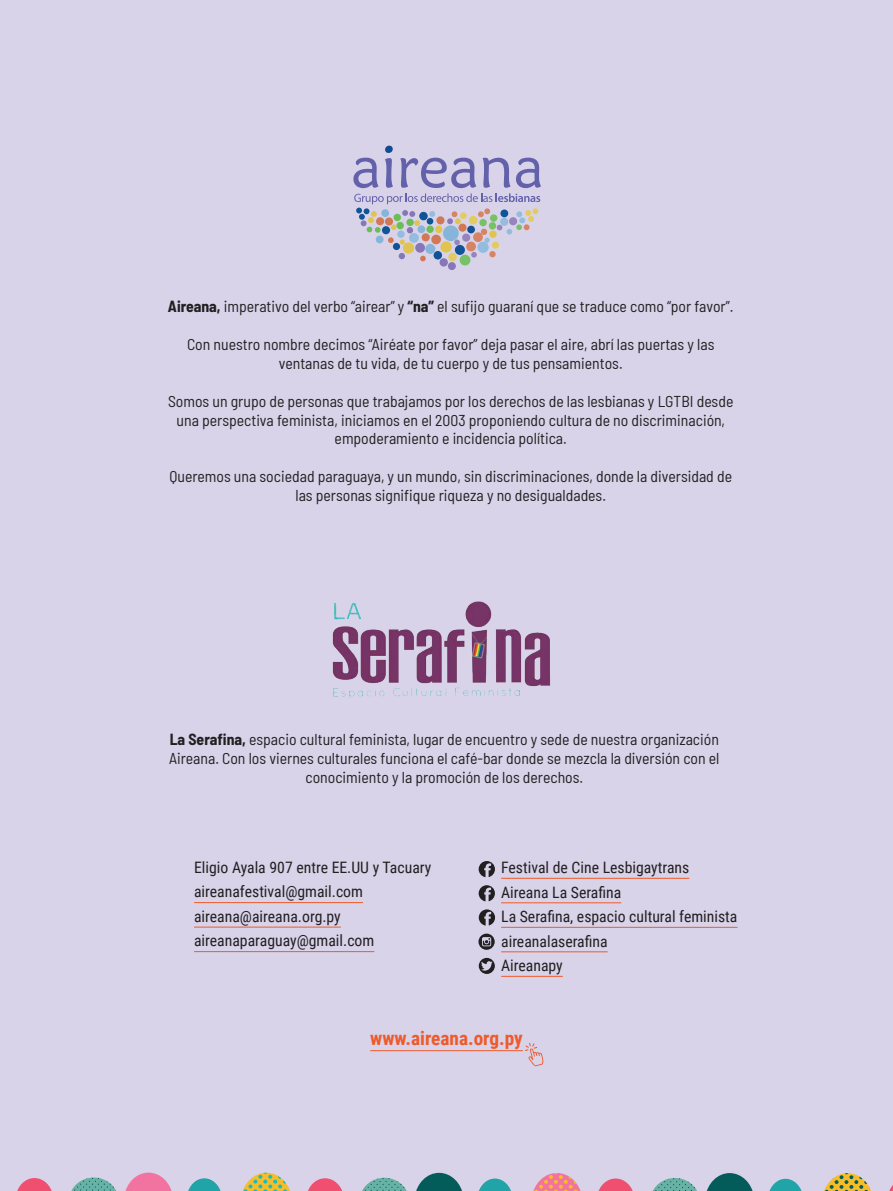
<style>
.page{position:relative;width:893px;height:1191px;background:#d8d3e9}
.page>*{position:absolute;margin:0;border:0;box-sizing:border-box;transform-origin:0 0}
.t1{font:700 19.25px "Roboto Condensed";color:#ef5a2a}
.t2{font:semi-condensed 15.75px/18.9px "Barlow";color:#231f20;text-align:center}
.t3{font:15.75px/24.5px "Roboto Condensed";color:#231f20}
.s1{font-weight:700}
</style>
<div class="page">
<svg style="left:769px;top:1178px;width:33px;height:13px"></svg>
<svg style="left:653px;top:1178px;width:44px;height:13px"></svg>
<svg style="left:707px;top:1173px;width:46px;height:18px"></svg>
<svg style="left:889px;top:1185px;width:4px;height:6px"></svg>
<svg style="left:824px;top:1173px;width:47px;height:18px"></svg>
<svg style="left:479px;top:1178px;width:32px;height:13px"></svg>
<svg style="left:362px;top:1177px;width:45px;height:14px"></svg>
<svg style="left:416px;top:1172px;width:46px;height:19px"></svg>
<svg style="left:598px;top:1178px;width:35px;height:13px"></svg>
<svg style="left:533px;top:1173px;width:48px;height:18px"></svg>
<svg style="left:188px;top:1178px;width:33px;height:13px"></svg>
<svg style="left:71px;top:1177px;width:45px;height:14px"></svg>
<svg style="left:125px;top:1172px;width:47px;height:19px"></svg>
<svg style="left:308px;top:1178px;width:34px;height:13px"></svg>
<svg style="left:242px;top:1172px;width:48px;height:19px"></svg>
<svg style="left:17px;top:1178px;width:35px;height:13px"></svg>
<div style="left:440px;top:258px;width:8px;height:8px;background:#8877b7;border-radius:50%"></div>
<div style="left:448px;top:262px;width:8px;height:8px;background:#8877b7;border-radius:50%"></div>
<div style="left:460px;top:255px;width:10px;height:10px;background:#77c265;border-radius:50%"></div>
<svg style="left:353px;top:146px;width:188px;height:115px"></svg>
<div style="left:492px;top:241px;width:7px;height:8px;background:#e2cc61;border-radius:50%"></div>
<div style="left:500px;top:209px;width:8px;height:8px;background:#115397;border-radius:50%"></div>
<div style="left:455px;top:245px;width:10px;height:10px;background:#115397;border-radius:50%"></div>
<div style="left:467px;top:226px;width:8px;height:7px;background:#115397;border-radius:50%"></div>
<svg style="left:479px;top:958px;width:16px;height:16px"></svg>
<svg style="left:479px;top:861px;width:16px;height:16px"></svg>
<svg style="left:479px;top:885px;width:16px;height:16px"></svg>
<hr style="left:194px;top:902px;width:169px;height:1px;background:#ef5a2a">
<hr style="left:194px;top:926px;width:147px;height:1px;background:#ef5a2a">
<hr style="left:194px;top:951px;width:180px;height:1px;background:#ef5a2a">
<svg style="left:479px;top:909px;width:16px;height:16px"></svg>
<img style="left:332px;top:601px;width:219px;height:98px">
<hr style="left:501px;top:878px;width:188px;height:1px;background:#ef5a2a">
<hr style="left:501px;top:902px;width:120px;height:1px;background:#ef5a2a">
<hr style="left:501px;top:927px;width:236px;height:1px;background:#ef5a2a">
<hr style="left:501px;top:951px;width:107px;height:1px;background:#ef5a2a">
<hr style="left:501px;top:976px;width:62px;height:1px;background:#ef5a2a">
<svg style="left:478px;top:933px;width:17px;height:16px"></svg>
<svg style="left:525px;top:1042px;width:18px;height:24px"></svg>
<hr style="left:370px;top:1050px;width:153px;height:1px;background:#ef5a2a">
<p class="t2" style="left:168px;top:296px;width:567px"><span class="s1">Aireana,</span> imperativo del verbo “airear” y <span class="s1">“na”</span> el sufijo guaraní que se traduce como “por favor”.</p>
<p class="t2" style="left:187px;top:334px;width:529px">Con nuestro nombre decimos “Airéate por favor” deja pasar el aire, abrí las puertas y las ventanas de tu vida, de tu cuerpo y de tus pensamientos.</p>
<p class="t2" style="left:168px;top:390px;width:567px">Somos un grupo de personas que trabajamos por los derechos de las lesbianas y LGTBI desde una perspectiva feminista, iniciamos en el 2003 proponiendo cultura de no discriminación, empoderamiento e incidencia política.</p>
<p class="t2" style="left:169px;top:466px;width:564px">Queremos una sociedad paraguaya, y un mundo, sin discriminaciones, donde la diversidad de las personas signifique riqueza y no desigualdades.</p>
<p class="t2" style="left:169px;top:729px;width:552px"><span class="s1">La Serafina,</span> espacio cultural feminista, lugar de encuentro y sede de nuestra organización<br>Aireana. Con los viernes culturales funciona el café-bar donde se mezcla la diversión con el conocimiento y la promoción de los derechos.</p>
<p class="t3" style="left:194px;top:854px;width:239px">Eligio Ayala 907 entre EE.UU y Tacuary aireanafestival@gmail.com aireana@aireana.org.py aireanaparaguay@gmail.com</p>
<p class="t3" style="left:501px;top:854px;width:238px">Festival de Cine Lesbigaytrans<br>Aireana La Serafina<br>La Serafina, espacio cultural feminista aireanalaserafina<br>Aireanapy</p>
<p class="t1" style="left:370px;top:1025px;width:154px">www.aireana.org.py</p>
</div>
